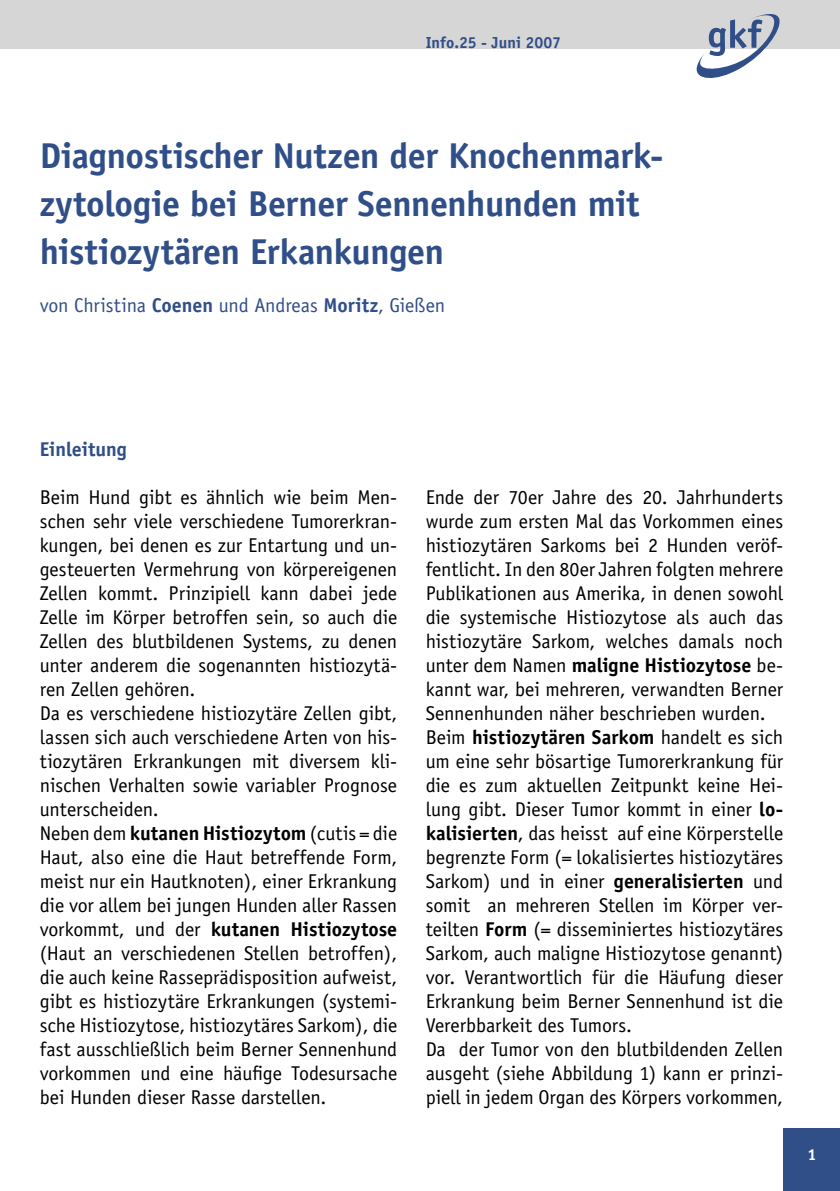
<style>
.page{position:relative;width:840px;height:1191px;background:#fff}
.page>*{position:absolute;margin:0;border:0;box-sizing:border-box;transform-origin:0 0}
.Head_16_pt{font:700 36px "Officina Sans";letter-spacing:-.01em;color:#304e88}
.brot{font:20px/24px "Officina Sans";letter-spacing:-.005em;color:#000;text-align:justify}
.brot_bold_blau{font:20px "Officina Sans";letter-spacing:-.005em;color:#304e88}
.brot_bold_blau-2{font:700 20px "Officina Sans";letter-spacing:-.005em;color:#304e88}
.paginierung{font:700 16px "Officina Sans";letter-spacing:.005em;color:#304e88}
.seitenzahl{font:700 16px "Officina Sans";color:#fff}
.s1{font-weight:700}
</style>
<div class="page">
<div style="left:0;top:0;width:839px;height:48px;background:#d6d6d6"></div>
<svg style="left:696px;top:14px;width:85px;height:64px"></svg>
<div style="left:782px;top:1128px;width:57px;height:63px;background:#304e88"></div>
<p class="paginierung" style="left:425px;top:33px;width:137px">Info.25 - Juni 2007</p>
<p class="Head_16_pt" style="left:40px;top:133px;width:625px">Diagnostischer Nutzen der Knochenmark-</p>
<p class="Head_16_pt" style="left:40px;top:181px;width:601px">zytologie bei Berner Sennenhunden mit</p>
<p class="Head_16_pt" style="left:40px;top:229px;width:406px">histiozytären Erkankungen</p>
<p class="brot_bold_blau" style="left:40px;top:294px;width:407px">von Christina <span class="s1">Coenen</span> und Andreas <span class="s1">Moritz</span>, Gießen</p>
<p class="brot_bold_blau-2" style="left:40px;top:437px;width:89px">Einleitung</p>
<p class="brot" style="left:40px;top:485px;width:359px">Beim Hund gibt es ähnlich wie beim Men&shy;schen sehr viele verschiedene Tumorerkran&shy;kungen, bei denen es zur Entartung und un&shy;gesteuerten Vermehrung von körpereigenen Zellen kommt. Prinzipiell kann dabei jede Zelle im Körper betroffen sein, so auch die Zellen des blutbildenen Systems, zu denen unter anderem die sogenannten histiozytä&shy;ren Zellen gehören.</p>
<p class="brot" style="left:40px;top:701px;width:359px">Da es verschiedene histiozytäre Zellen gibt, lassen sich auch verschiedene Arten von his&shy;tiozytären Erkrankungen mit diversem kli&shy;nischen Verhalten sowie variabler Prognose unterscheiden.</p>
<p class="brot" style="left:40px;top:821px;width:359px">Neben dem <span class="s1">kutanen Histiozytom</span> (cutis = die Haut, also eine die Haut betreffende Form, meist nur ein Hautknoten), einer Erkrankung die vor allem bei jungen Hunden aller Rassen vorkommt, und der <span class="s1">kutanen Histiozytose </span>(Haut an verschiedenen Stellen betroffen), die auch keine Rasseprädisposition aufweist, gibt es histiozytäre Erkrankungen (systemi&shy;sche Histiozytose, histiozytäres Sarkom), die fast ausschließlich beim Berner Sennenhund vorkommen und eine häufige Todesursache bei Hunden dieser Rasse darstellen.</p>
<p class="brot" style="left:425px;top:485px;width:359px">Ende der 70er Jahre des 20. Jahrhunderts wurde zum ersten Mal das Vorkommen eines histiozytären Sarkoms bei 2 Hunden veröf&shy;fentlicht. In den 80er Jahren folgten mehrere Publikationen aus Amerika, in denen sowohl die systemische Histiozytose als auch das histiozytäre Sarkom, welches damals noch unter dem Namen <span class="s1">maligne Histiozytose</span> be&shy;kannt war, bei mehreren, verwandten Berner Sennenhunden näher beschrieben wurden.</p>
<p class="brot" style="left:425px;top:725px;width:359px">Beim <span class="s1">histiozytären Sarkom</span> handelt es sich um eine sehr bösartige Tumorerkrankung für die es zum aktuellen Zeitpunkt keine Hei&shy;lung gibt. Dieser Tumor kommt in einer <span class="s1">lo&shy;kalisierten</span>, das heisst auf eine Körperstelle begrenzte Form (= lokalisiertes histiozytäres Sarkom) und in einer <span class="s1">generalisierten</span> und somit an mehreren Stellen im Körper ver&shy;teilten <span class="s1">Form</span> (= disseminiertes histiozytäres Sarkom, auch maligne Histiozytose genannt) vor. Verantwortlich für die Häufung dieser Erkrankung beim Berner Sennenhund ist die Vererbbarkeit des Tumors.</p>
<p class="brot" style="left:425px;top:1037px;width:359px">Da der Tumor von den blutbildenden Zellen ausgeht (siehe Abbildung 1) kann er prinzi&shy;piell in jedem Organ des Körpers vorkommen,</p>
<p class="seitenzahl" style="left:807px;top:1144px;width:10px">1</p>
</div>
